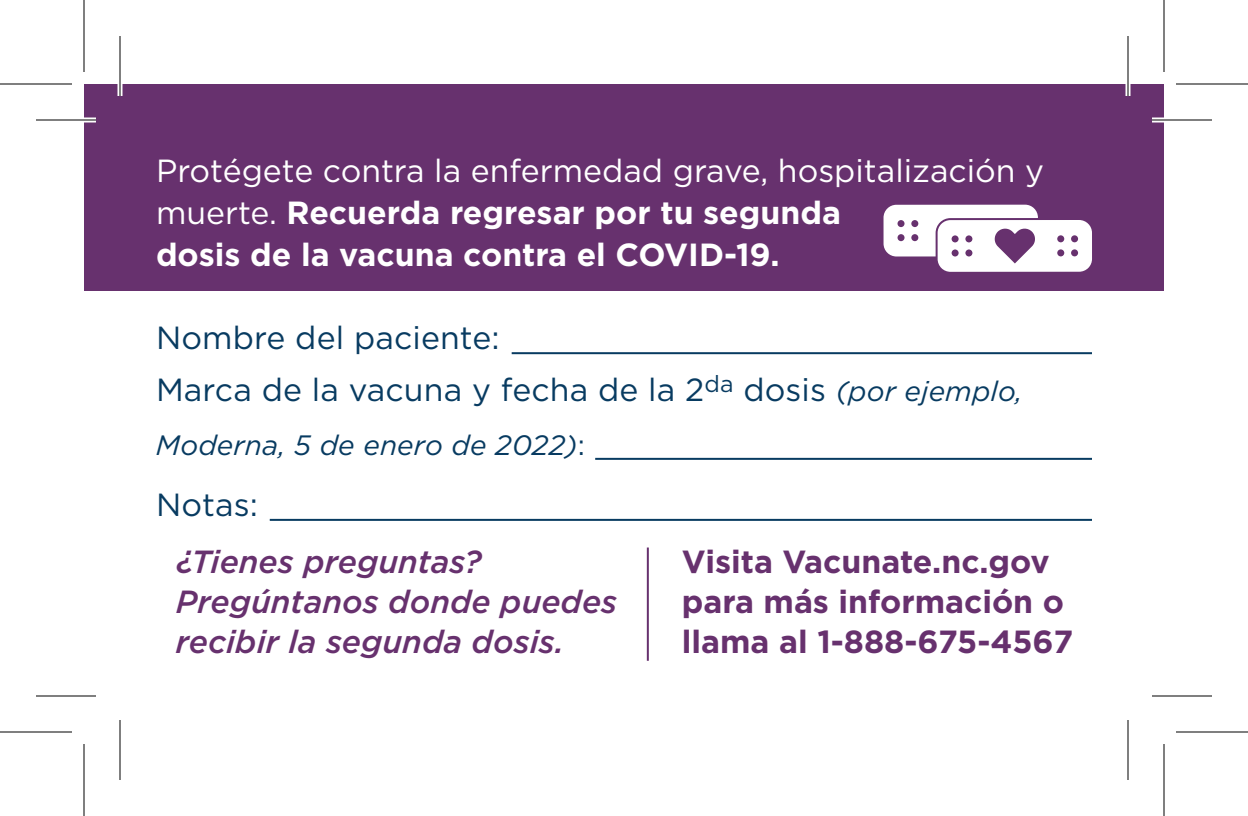
<style>
.page{position:relative;width:1248px;height:816px;background:#fff}
.page>*{position:absolute;margin:0;border:0;box-sizing:border-box;transform-origin:0 0}
.t1{font:700 32px/42px "Gotham";color:#fff}
.t2{font:32px/51.6px "Gotham";letter-spacing:.005em;color:#083b61}
.t3{font:700 32px/40px "Gotham";color:#67316e}
.t4{font:italic 500 32px/40px "Gotham";color:#67316e}
.t5{font:italic 28px "Gotham";letter-spacing:.005em;color:#083b61}
.s1{font-weight:400}
.s2{font-style:italic;font-size:28px}
.s3{font-style:normal}
</style>
<div class="page">
<div style="left:84px;top:84px;width:1080px;height:206px;background:#67316e"></div>
<hr style="left:647px;top:548px;width:2px;height:113px;background:#67316e">
<hr style="left:595px;top:458px;width:497px;height:2px;background:#083b61">
<hr style="left:270px;top:519px;width:822px;height:2px;background:#083b61">
<hr style="left:512px;top:352px;width:580px;height:2px;background:#083b61">
<div style="left:884px;top:205px;width:154px;height:52px;background:#fff;border-radius:13px"></div>
<div style="left:911px;top:220px;width:7px;height:7px;background:#67316e;border-radius:4px"></div>
<div style="left:911px;top:234px;width:7px;height:7px;background:#67316e;border-radius:4px"></div>
<div style="left:898px;top:220px;width:7px;height:7px;background:#67316e;border-radius:4px"></div>
<div style="left:898px;top:234px;width:7px;height:7px;background:#67316e;border-radius:4px"></div>
<svg style="left:935px;top:217px;width:157px;height:55px"></svg>
<div style="left:965px;top:235px;width:7px;height:7px;background:#67316e;border-radius:4px"></div>
<div style="left:965px;top:249px;width:7px;height:7px;background:#67316e;border-radius:4px"></div>
<div style="left:952px;top:235px;width:7px;height:7px;background:#67316e;border-radius:4px"></div>
<div style="left:952px;top:249px;width:7px;height:8px;background:#67316e;border-radius:4px"></div>
<div style="left:1071px;top:235px;width:7px;height:7px;background:#67316e;border-radius:4px"></div>
<div style="left:1071px;top:249px;width:7px;height:7px;background:#67316e;border-radius:4px"></div>
<div style="left:1057px;top:235px;width:7px;height:7px;background:#67316e;border-radius:4px"></div>
<div style="left:1057px;top:249px;width:7px;height:7px;background:#67316e;border-radius:4px"></div>
<hr style="left:36px;top:118px;width:60px;height:4px;background:#fff">
<hr style="left:1152px;top:118px;width:60px;height:4px;background:#fff">
<hr style="left:118px;top:36px;width:4px;height:60px;background:#fff">
<hr style="left:1126px;top:36px;width:4px;height:60px;background:#fff">
<hr style="left:36px;top:119px;width:60px;height:2px;background:#000">
<hr style="left:1152px;top:119px;width:60px;height:2px;background:#000">
<hr style="left:36px;top:695px;width:60px;height:2px;background:#000">
<hr style="left:1152px;top:695px;width:60px;height:2px;background:#000">
<hr style="left:119px;top:36px;width:2px;height:60px;background:#000">
<hr style="left:119px;top:720px;width:2px;height:60px;background:#000">
<hr style="left:1127px;top:36px;width:2px;height:60px;background:#000">
<hr style="left:1127px;top:720px;width:2px;height:60px;background:#000">
<hr style="left:0;top:83px;width:72px;height:2px;background:#000">
<hr style="left:1176px;top:83px;width:72px;height:2px;background:#000">
<hr style="left:0;top:731px;width:72px;height:2px;background:#000">
<hr style="left:1176px;top:731px;width:72px;height:2px;background:#000">
<hr style="left:83px;top:0;width:2px;height:72px;background:#000">
<hr style="left:83px;top:744px;width:2px;height:72px;background:#000">
<hr style="left:1163px;top:0;width:2px;height:72px;background:#000">
<hr style="left:1163px;top:744px;width:2px;height:72px;background:#000">
<p class="t1" style="left:156px;top:149px;width:890px"><span class="s1">Protégete contra la enfermedad grave, hospitalización y muerte.</span> Recuerda regresar por tu segunda<br>dosis de la vacuna contra el COVID-19.</p>
<p class="t2" style="left:156px;top:312px;width:868px">Nombre del paciente:<br>Marca de la vacuna y fecha de la 2<sup>da</sup> dosis <span class="s2">(por ejemplo,</span></p>
<p class="t5" style="left:156px;top:427px;width:430px">Moderna, 5 de enero de 2022)<span class="s3">:</span></p>
<p class="t2" style="left:156px;top:479px;width:104px">Notas:</p>
<p class="t4" style="left:176px;top:541px;width:443px">¿Tienes preguntas?<br>Pregúntanos donde puedes recibir la segunda dosis.</p>
<p class="t3" style="left:682px;top:542px;width:393px">Visita Vacunate.nc.gov para más información o llama al 1-888-675-4567</p>
</div>
